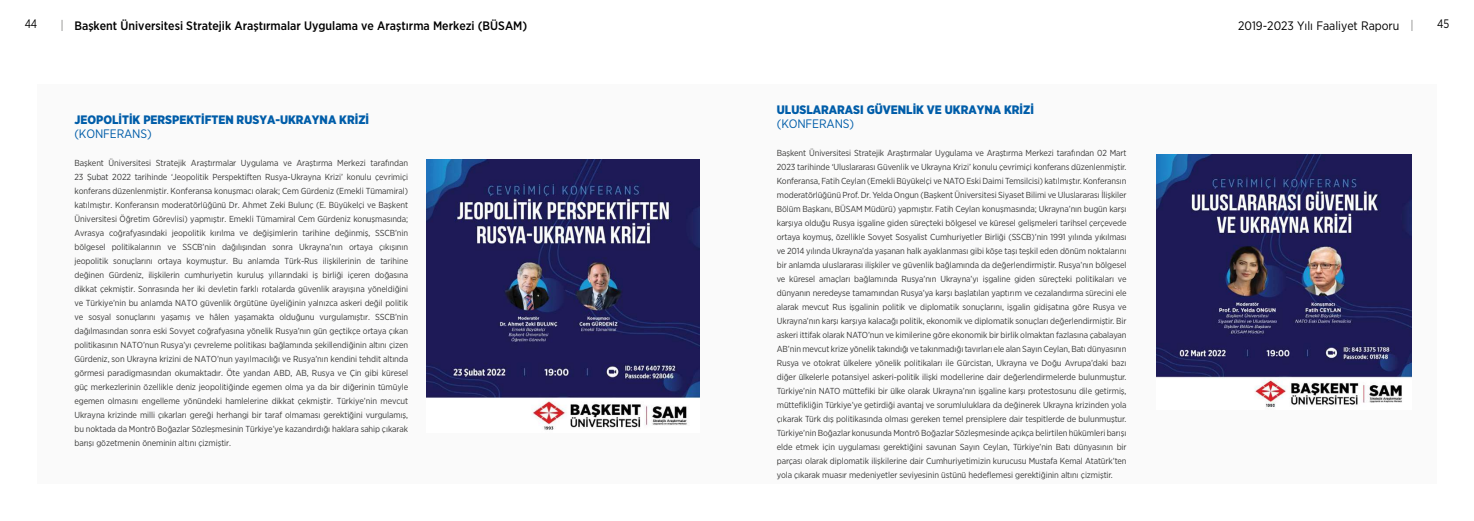
<style>
.page{position:relative;width:1474px;height:521px;background:#fff}
.page>*{position:absolute;margin:0;border:0;box-sizing:border-box;transform-origin:0 0}
.t1{font:900 12.25px "Gotham Narrow";color:#005da9}
.t2{font:500 12.25px "Gotham Narrow";color:#000}
.t3{font:12.25px "Gotham Narrow";color:#000}
.t4{font:12.25px "Gotham Narrow";letter-spacing:-.01em;color:#005da9}
.t5{font:12.25px "Gotham Narrow";color:#000;scale:.9 1}
.t6{font:8.75px/14px "Gotham Narrow";letter-spacing:-.01em;color:#3c3c3b;text-align:justify}
</style>
<div class="page">
<div style="left:37px;top:84px;width:1399px;height:400px;background:#fafafa"></div>
<img style="left:427px;top:159px;width:272px;height:271px">
<img style="left:1156px;top:154px;width:255px;height:253px">
<h1 class="t5" style="left:25px;top:16px;width:15px">44</h1>
<h1 class="t2" style="left:74px;top:18px;width:454px">Başkent Üniversitesi Stratejik Araştırmalar Uygulama ve Araştırma Merkezi (BÜSAM)</h1>
<h1 class="t3" style="left:1238px;top:18px;width:163px">2019-2023 Yılı Faaliyet Raporu</h1>
<h1 class="t5" style="left:1437px;top:16px;width:15px">45</h1>
<h1 class="t1" style="left:74px;top:111px;width:296px">JEOPOLİTİK PERSPEKTİFTEN RUSYA-UKRAYNA KRİZİ</h1>
<h1 class="t4" style="left:74px;top:126px;width:79px">(KONFERANS)</h1>
<p class="t6" style="left:74px;top:156px;width:335px">Başkent Üniversitesi Stratejik Araştırmalar Uygulama ve Araştırma Merkezi tarafından 23 Şubat 2022 tarihinde ‘Jeopolitik Perspektiften Rusya-Ukrayna Krizi’ konulu çevrimiçi konferans düzenlenmiştir. Konferansa konuşmacı olarak; Cem Gürdeniz (Emekli Tümamiral) katılmıştır. Konferansın moderatörlüğünü Dr. Ahmet Zeki Bulunç (E. Büyükelçi ve Başkent Üniversitesi Öğretim Görevlisi) yapmıştır. Emekli Tümamiral Cem Gürdeniz konuşmasında; Avrasya coğrafyasındaki jeopolitik kırılma ve değişimlerin tarihine değinmiş, SSCB’nin bölgesel politikalarının ve SSCB’nin dağılışından sonra Ukrayna’nın ortaya çıkışının jeopolitik sonuçlarını ortaya koymuştur. Bu anlamda Türk-Rus ilişkilerinin de tarihine değinen Gürdeniz, ilişkilerin cumhuriyetin kuruluş yıllarındaki iş birliği içeren doğasına dikkat çekmiştir. Sonrasında her iki devletin farklı rotalarda güvenlik arayışına yöneldiğini ve Türkiye’nin bu anlamda NATO güvenlik örgütüne üyeliğinin yalnızca askeri değil politik ve sosyal sonuçlarını yaşamış ve hâlen yaşamakta olduğunu vurgulamıştır. SSCB’nin dağılmasından sonra eski Sovyet coğrafyasına yönelik Rusya’nın gün geçtikçe ortaya çıkan politikasının NATO’nun Rusya’yı çevreleme politikası bağlamında şekillendiğinin altını çizen Gürdeniz, son Ukrayna krizini de NATO’nun yayılmacılığı ve Rusya’nın kendini tehdit altında görmesi paradigmasından okumaktadır. Öte yandan ABD, AB, Rusya ve Çin gibi küresel güç merkezlerinin özellikle deniz jeopolitiğinde egemen olma ya da bir diğerinin tümüyle egemen olmasını engelleme yönündeki hamlelerine dikkat çekmiştir. Türkiye’nin mevcut Ukrayna krizinde milli çıkarları gereği herhangi bir taraf olmaması gerektiğini vurgulamış, bu noktada da Montrö Boğazlar Sözleşmesinin Türkiye’ye kazandırdığı haklara sahip çıkarak barışı gözetmenin öneminin altını çizmiştir.</p>
<h1 class="t1" style="left:776px;top:101px;width:259px">ULUSLARARASI GÜVENLİK VE UKRAYNA KRİZİ</h1>
<h1 class="t4" style="left:776px;top:116px;width:79px">(KONFERANS)</h1>
<p class="t6" style="left:776px;top:145px;width:351px">Başkent Üniversitesi Stratejik Araştırmalar Uygulama ve Araştırma Merkezi tarafından 02 Mart 2023 tarihinde ‘Uluslararası Güvenlik ve Ukrayna Krizi’ konulu çevrimiçi konferans düzenlenmiştir.<br>Konferansa, Fatih Ceylan (Emekli Büyükelçi ve NATO Eski Daimi Temsilcisi) katılmıştır. Konferansın moderatörlüğünü Prof. Dr. Yelda Ongun (Başkent Üniversitesi Siyaset Bilimi ve Uluslararası İlişkiler Bölüm Başkanı, BÜSAM Müdürü) yapmıştır. Fatih Ceylan konuşmasında; Ukrayna’nın bugün karşı karşıya olduğu Rusya işgaline giden süreçteki bölgesel ve küresel gelişmeleri tarihsel çerçevede ortaya koymuş, özellikle Sovyet Sosyalist Cumhuriyetler Birliği (SSCB)’nin 1991 yılında yıkılması ve 2014 yılında Ukrayna’da yaşanan halk ayaklanması gibi köşe taşı teşkil eden dönüm noktalarını bir anlamda uluslararası ilişkiler ve güvenlik bağlamında da değerlendirmiştir. Rusya’nın bölgesel ve küresel amaçları bağlamında Rusya’nın Ukrayna’yı işgaline giden süreçteki politikaları ve dünyanın neredeyse tamamından Rusya’ya karşı başlatılan yaptırım ve cezalandırma sürecini ele alarak mevcut Rus işgalinin politik ve diplomatik sonuçlarını, işgalin gidişatına göre Rusya ve Ukrayna’nın karşı karşıya kalacağı politik, ekonomik ve diplomatik sonuçları değerlendirmiştir. Bir askeri ittifak olarak NATO’nun ve kimilerine göre ekonomik bir birlik olmaktan fazlasına çabalayan AB’nin mevcut krize yönelik takındığı ve takınmadığı tavırları ele alan Sayın Ceylan, Batı dünyasının Rusya ve otokrat ülkelere yönelik politikaları ile Gürcistan, Ukrayna ve Doğu Avrupa’daki bazı diğer ülkelerle potansiyel askeri-politik ilişki modellerine dair değerlendirmelerde bulunmuştur.<br>Türkiye’nin NATO müttefiki bir ülke olarak Ukrayna’nın işgaline karşı protestosunu dile getirmiş, müttefikliğin Türkiye’ye getirdiği avantaj ve sorumluluklara da değinerek Ukrayna krizinden yola çıkarak Türk dış politikasında olması gereken temel prensiplere dair tespitlerde de bulunmuştur.<br>Türkiye’nin Boğazlar konusunda Montrö Boğazlar Sözleşmesinde açıkça belirtilen hükümleri barışı elde etmek için uygulaması gerektiğini savunan Sayın Ceylan, Türkiye’nin Batı dünyasının bir parçası olarak diplomatik ilişkilerine dair Cumhuriyetimizin kurucusu Mustafa Kemal Atatürk’ten yola çıkarak muasır medeniyetler seviyesinin üstünü hedeflemesi gerektiğinin altını çizmiştir.</p>
</div>
